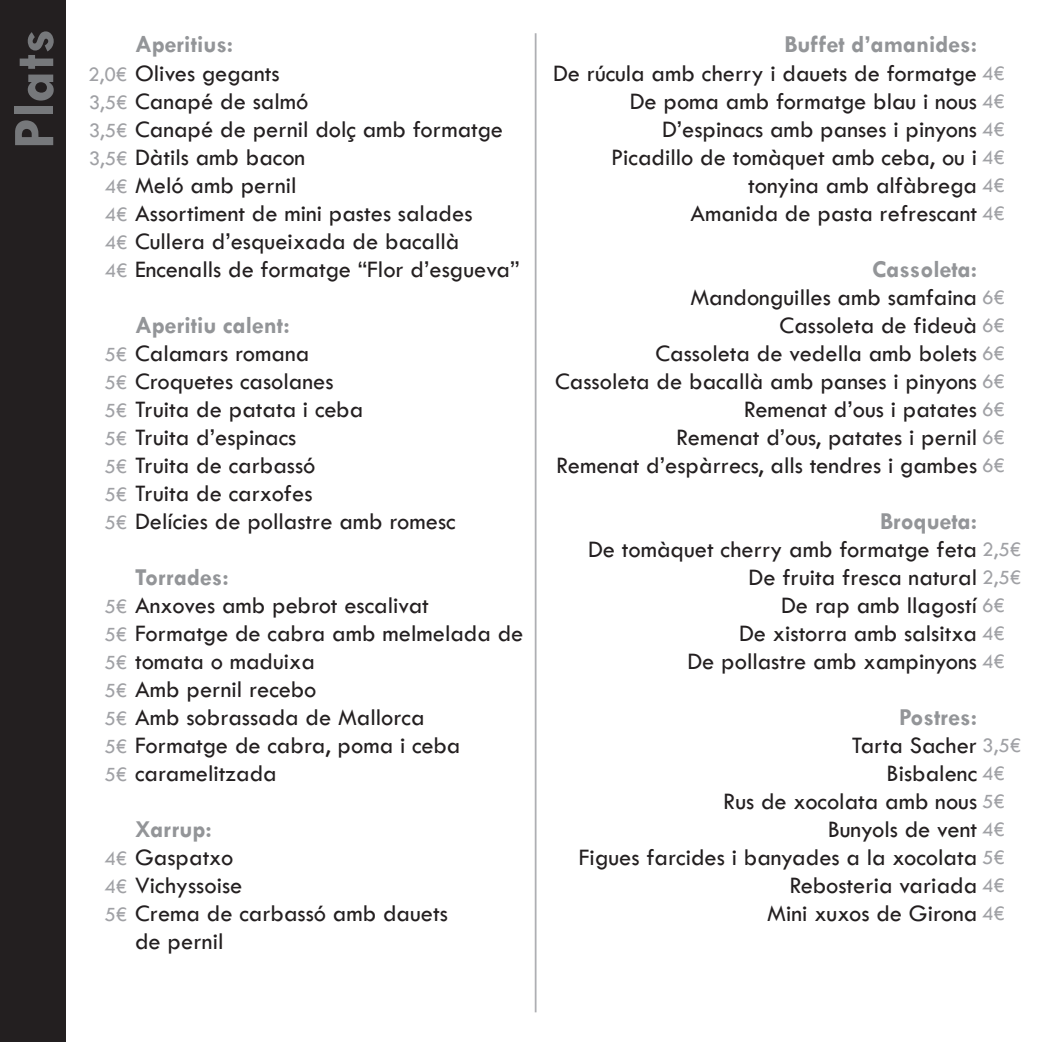
<style>
.page{position:relative;width:1042px;height:1042px;background:#fff}
.page>*{position:absolute;margin:0;border:0;box-sizing:border-box;transform-origin:0 0}
.t1{font:700 59.5px "Tw Cen";color:#76787b}
.t2{font:24.5px/28px "Tw Cen";color:#231f20}
.t3{font:700 24.5px "Tw Cen";color:#939598}
.t4{font:21px/28px "Tw Cen";color:#a0a1a5;text-align:justify}
</style>
<div class="page">
<div style="left:0;top:0;width:65px;height:1042px;background:#231f20"></div>
<hr style="left:535px;top:33px;width:1px;height:979px;background:#aeafb3">
<h1 class="t1" style="left:-1px;top:149px;width:122px;rotate:-90deg">Plats</h1>
<p class="t3" style="left:135px;top:30px;width:100px">Aperitius:</p>
<p class="t2" style="left:135px;top:59px;width:386px">Olives gegants<br>Canapé de salmó<br>Canapé de pernil dolç amb formatge<br>Dàtils amb bacon<br>Meló amb pernil<br>Assortiment de mini pastes salades<br>Cullera d’esqueixada de bacallà<br>Encenalls de formatge “Flor d’esgueva”</p>
<p class="t3" style="left:135px;top:310px;width:156px">Aperitiu calent:</p>
<p class="t2" style="left:135px;top:339px;width:322px">Calamars romana<br>Croquetes casolanes<br>Truita de patata i ceba<br>Truita d’espinacs<br>Truita de carbassó<br>Truita de carxofes<br>Delícies de pollastre amb romesc</p>
<p class="t3" style="left:135px;top:562px;width:95px">Torrades:</p>
<p class="t2" style="left:135px;top:591px;width:390px">Anxoves amb pebrot escalivat<br>Formatge de cabra amb melmelada de tomata o maduixa<br>Amb pernil recebo<br>Amb sobrassada de Mallorca<br>Formatge de cabra, poma i ceba caramelitzada</p>
<p class="t4" style="left:88px;top:60px;width:41px;text-align:right">2,0€<br>3,5€<br>3,5€<br>3,5€<br>4€<br>4€<br>4€<br>4€</p>
<p class="t4" style="left:104px;top:340px;width:24px">5€ 5€ 5€ 5€ 5€ 5€ 5€</p>
<p class="t4" style="left:104px;top:592px;width:24px">5€ 5€ 5€ 5€ 5€ 5€ 5€</p>
<p class="t4" style="left:104px;top:844px;width:24px">4€ 4€ 5€</p>
<p class="t3" style="left:135px;top:814px;width:78px">Xarrup:</p>
<p class="t2" style="left:135px;top:843px;width:314px">Gaspatxo<br>Vichyssoise<br>Crema de carbassó amb dauets de pernil</p>
<p class="t3" style="left:784px;top:30px;width:194px">Buffet d’amanides:</p>
<p class="t2" style="left:553px;top:59px;width:425px;text-align:right">De rúcula amb cherry i dauets de formatge<br>De poma amb formatge blau i nous<br>D’espinacs amb panses i pinyons<br>Picadillo de tomàquet amb ceba, ou i tonyina amb alfàbrega<br>Amanida de pasta refrescant</p>
<p class="t3" style="left:872px;top:254px;width:106px">Cassoleta:</p>
<p class="t2" style="left:555px;top:283px;width:423px;text-align:right">Mandonguilles amb samfaina<br>Cassoleta de fideuà<br>Cassoleta de vedella amb bolets<br>Cassoleta de bacallà amb panses i pinyons<br>Remenat d’ous i patates<br>Remenat d’ous, patates i pernil<br>Remenat d’espàrrecs, alls tendres i gambes</p>
<p class="t3" style="left:880px;top:506px;width:99px">Broqueta:</p>
<p class="t2" style="left:588px;top:535px;width:391px;text-align:right">De tomàquet cherry amb formatge feta<br>De fruita fresca natural<br>De rap amb llagostí<br>De xistorra amb salsitxa<br>De pollastre amb xampinyons</p>
<p class="t3" style="left:899px;top:702px;width:80px">Postres:</p>
<p class="t2" style="left:579px;top:731px;width:400px;text-align:right">Tarta Sacher<br>Bisbalenc<br>Rus de xocolata amb nous<br>Bunyols de vent<br>Figues farcides i banyades a la xocolata<br>Rebosteria variada<br>Mini xuxos de Girona</p>
<p class="t4" style="left:982px;top:60px;width:24px">4€ 4€ 4€ 4€ 4€ 4€</p>
<p class="t4" style="left:982px;top:284px;width:24px">6€ 6€ 6€ 6€ 6€ 6€ 6€</p>
<p class="t4" style="left:982px;top:536px;width:40px;text-align:left">2,5€<br>2,5€<br>6€<br>4€<br>4€</p>
<p class="t4" style="left:982px;top:732px;width:40px;text-align:left">3,5€<br>4€<br>5€<br>4€<br>5€<br>4€<br>4€</p>
</div>
